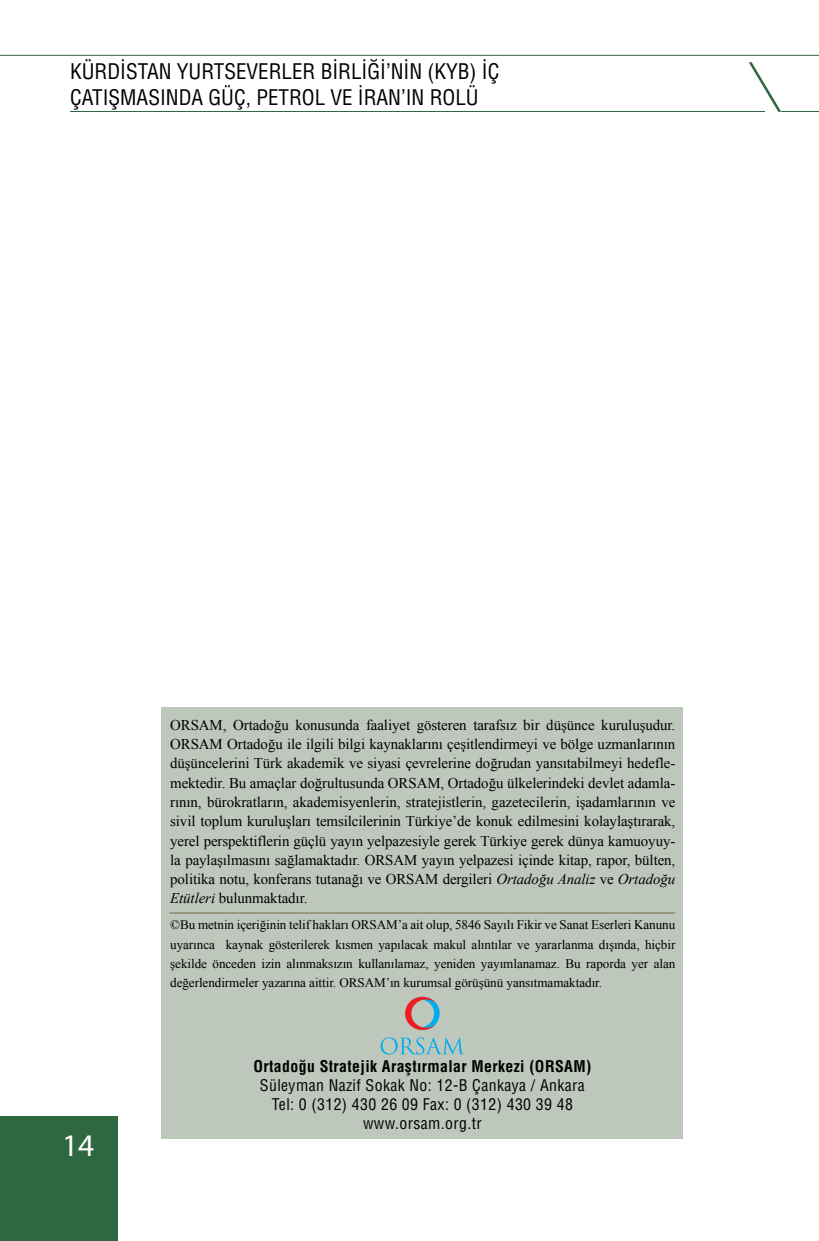
<style>
.page{position:relative;width:819px;height:1241px;background:#fff}
.page>*{position:absolute;margin:0;border:0;box-sizing:border-box;transform-origin:0 0}
.t1{font:31.5px "Myriad Pro";color:#fff}
.t2{font:condensed 21px/25.2px "Helvetica LT Std";color:#000}
.t3{font:condensed 15.75px/18.9px "Helvetica LT Std";letter-spacing:.025em;color:#000;text-align:center}
.t4{font:700 condensed 15.75px "Helvetica LT Std";letter-spacing:.025em;color:#000}
.t5{font:14.88px/19.2px "Times New Roman";letter-spacing:-.005em;color:#000;text-align:justify}
.t6{font:13.12px/19.2px "Times New Roman";letter-spacing:-.005em;color:#000;text-align:justify}
.s1{font-style:italic}
</style>
<div class="page">
<hr style="left:781px;top:111px;width:38px;height:1px;background:#2f6740">
<hr style="left:0;top:55px;width:819px;height:1px;background:#2f6740">
<svg style="left:748px;top:62px;width:33px;height:50px"></svg>
<hr style="left:70px;top:111px;width:695px;height:1px;background:#2f6740">
<div style="left:0;top:1116px;width:117px;height:124px;background:#2f6740"></div>
<div style="left:162px;top:707px;width:521px;height:431px;background:#bec7bb"></div>
<svg style="left:380px;top:1037px;width:84px;height:17px"></svg>
<svg style="left:405px;top:996px;width:34px;height:33px"></svg>
<hr style="left:169px;top:912px;width:506px;height:1px;background:#766b45">
<h2 class="t2" style="left:70px;top:59px;width:431px">KÜRDISTAN YURTSEVERLER BIRLIĞI’NIN (KYB) İÇ<br>ÇATIŞMASINDA GÜÇ, PETROL VE İ RAN’IN ROLÜ</h2>
<p class="t5" style="left:170px;top:715px;width:506px">ORSAM, Ortadoğu konusunda faaliyet gösteren tarafsız bir düşünce kuruluşudur.<br>ORSAM Ortadoğu ile ilgili bilgi kaynaklarını çeşitlendirmeyi ve bölge uzmanlarının düşüncelerini Türk akademik ve siyasi çevrelerine doğrudan yansıtabilmeyi hedefle&shy;mektedir. Bu amaçlar doğrultusunda ORSAM, Ortadoğu ülkelerindeki devlet adamla&shy;rının, bürokratların, akademisyenlerin, stratejistlerin, gazetecilerin, işadamlarının ve sivil toplum kuruluşları temsilcilerinin Türkiye’de konuk edilmesini kolaylaştırarak, yerel perspektiflerin güçlü yayın yelpazesiyle gerek Türkiye gerek dünya kamuoyuy&shy;la paylaşılmasını sağlamaktadır. ORSAM yayın yelpazesi içinde kitap, rapor, bülten, politika notu, konferans tutanağı ve ORSAM dergileri <span class="s1">Ortadoğu Analiz</span> ve <span class="s1">Ortadoğu Etütleri</span> bulunmaktadır.</p>
<p class="t6" style="left:170px;top:914px;width:506px">©Bu metnin içeriğinin telif hakları ORSAM’a ait olup, 5846 Sayılı Fikir ve Sanat Eserleri Kanunu uyarınca kaynak gösterilerek kısmen yapılacak makul alıntılar ve yararlanma dışında, hiçbir şekilde önceden izin alınmaksızın kullanılamaz, yeniden yayımlanamaz. Bu raporda yer alan değerlendirmeler yazarına aittir. ORSAM’ın kurumsal görüşünü yansıtmamaktadır.</p>
<h1 class="t1" style="left:62px;top:1125px;width:34px">14</h1>
<p class="t4" style="left:253px;top:1056px;width:339px">Ortadoğu Stratejik Araştırmalar Merkezi (ORSAM)</p>
<p class="t3" style="left:260px;top:1075px;width:326px">Süleyman Nazif Sokak No: 12-B Çankaya / Ankara<br>Tel: 0 (312) 430 26 09 Fax: 0 (312) 430 39 48 www.orsam.org.tr</p>
</div>
